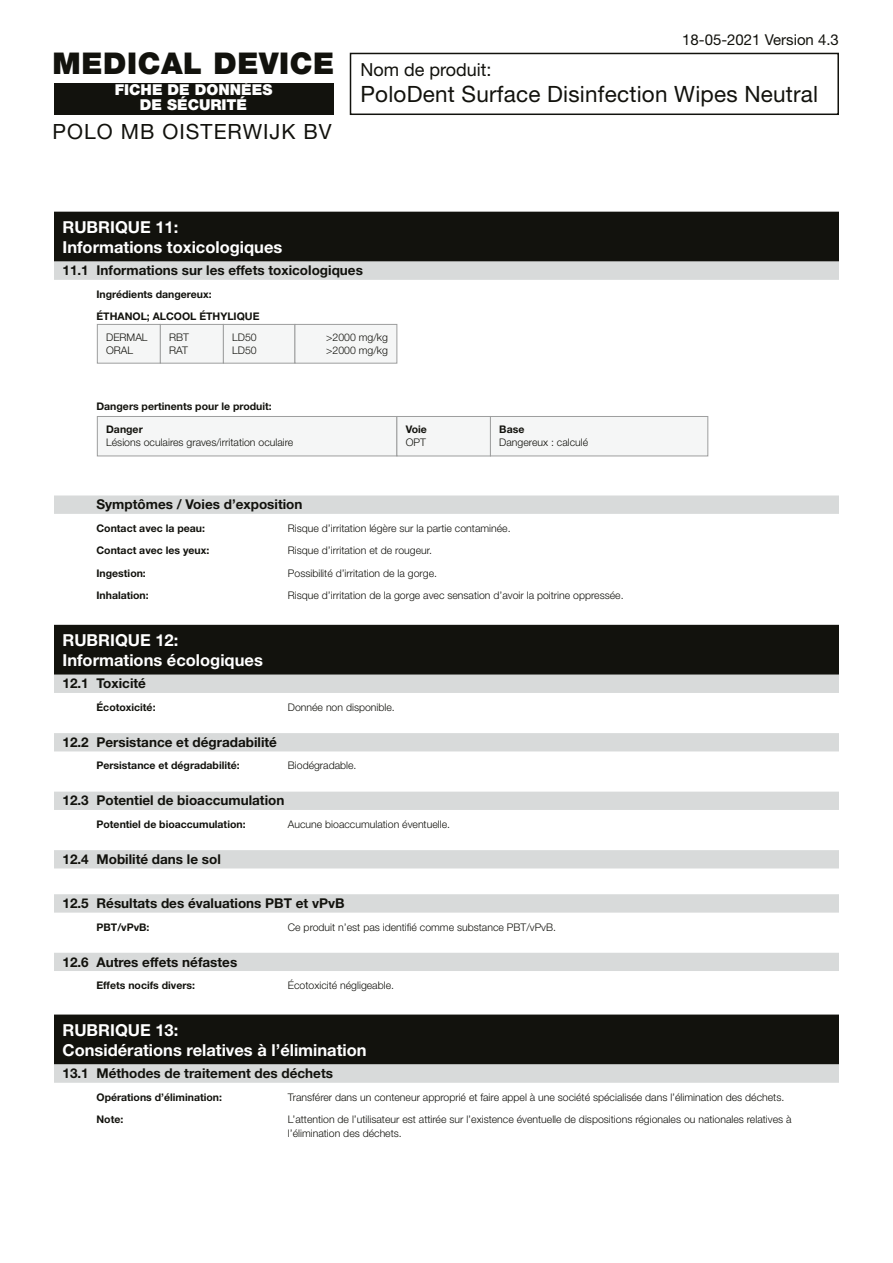
<style>
.page{position:relative;width:893px;height:1263px;background:#fff}
.page>*{position:absolute;margin:0;border:0;box-sizing:border-box;transform-origin:0 0}
.t1{font:900 30px "Helvetica Neue LT Pro";letter-spacing:.02em;color:#12120d}
.t2{font:22.5px "Helvetica Neue LT Pro";letter-spacing:.01em;color:#12120d}
.t3{font:21px "Helvetica Neue LT Pro";letter-spacing:.05em;color:#12120d}
.t4{font:18px "Helvetica Neue LT Pro";color:#12120d}
.t5{font:700 16.5px/19.8px "Helvetica Neue LT Pro";color:#fff}
.t6{font:900 15px/15px "Helvetica Neue LT Pro";color:#fff;text-align:center}
.t7{font:15px "Helvetica Neue LT Pro";color:#12120d}
.t8{font:700 13.5px "Helvetica Neue LT Pro";color:#12120d}
.t9{font:300 10.5px/13.5px "Helvetica Neue LT Pro";color:#12120d}
.t10{font:700 10.5px/22.5px "Helvetica Neue LT Pro";color:#12120d}
</style>
<div class="page">
<div style="left:54px;top:212px;width:785px;height:25px;background:#12120d"></div>
<div style="left:54px;top:231px;width:785px;height:26px;background:#12120d"></div>
<div style="left:54px;top:253px;width:785px;height:9px;background:#12120d"></div>
<div style="left:54px;top:261px;width:785px;height:18px;background:#d8dada"></div>
<div style="left:54px;top:275px;width:785px;height:5px;background:#d8dada"></div>
<div style="left:54px;top:495px;width:785px;height:18px;background:#d8dada"></div>
<div style="left:54px;top:509px;width:785px;height:5px;background:#d8dada"></div>
<div style="left:54px;top:625px;width:785px;height:25px;background:#12120d"></div>
<div style="left:54px;top:645px;width:785px;height:25px;background:#12120d"></div>
<div style="left:54px;top:666px;width:785px;height:9px;background:#12120d"></div>
<div style="left:54px;top:675px;width:785px;height:18px;background:#d8dada"></div>
<div style="left:54px;top:733px;width:785px;height:18px;background:#d8dada"></div>
<div style="left:54px;top:792px;width:785px;height:18px;background:#d8dada"></div>
<div style="left:54px;top:850px;width:785px;height:18px;background:#d8dada"></div>
<div style="left:54px;top:894px;width:785px;height:18px;background:#d8dada"></div>
<div style="left:54px;top:953px;width:785px;height:18px;background:#d8dada"></div>
<div style="left:54px;top:1014px;width:785px;height:26px;background:#12120d"></div>
<div style="left:54px;top:1034px;width:785px;height:26px;background:#12120d"></div>
<div style="left:54px;top:1055px;width:785px;height:9px;background:#12120d"></div>
<div style="left:54px;top:1064px;width:785px;height:18px;background:#d8dada"></div>
<div style="left:97px;top:324px;width:63px;height:39px;background:#f5f6f6"></div>
<div style="left:97px;top:324px;width:64px;height:40px;border:1px solid #9d9e9e"></div>
<div style="left:160px;top:324px;width:63px;height:39px;background:#f5f6f6"></div>
<div style="left:160px;top:324px;width:64px;height:40px;border:1px solid #9d9e9e"></div>
<div style="left:223px;top:324px;width:72px;height:39px;background:#f5f6f6"></div>
<div style="left:223px;top:324px;width:72px;height:40px;border:1px solid #9d9e9e"></div>
<div style="left:295px;top:324px;width:102px;height:39px;background:#f5f6f6"></div>
<div style="left:295px;top:324px;width:102px;height:40px;border:1px solid #9d9e9e"></div>
<div style="left:97px;top:416px;width:300px;height:40px;background:#f5f6f6"></div>
<div style="left:97px;top:416px;width:300px;height:40px;border:1px solid #9d9e9e"></div>
<div style="left:397px;top:416px;width:93px;height:40px;background:#f5f6f6"></div>
<div style="left:396px;top:416px;width:95px;height:40px;border:1px solid #9d9e9e"></div>
<div style="left:490px;top:416px;width:218px;height:40px;background:#f5f6f6"></div>
<div style="left:490px;top:416px;width:218px;height:40px;border:1px solid #9d9e9e"></div>
<div style="left:350px;top:53px;width:489px;height:62px;border:2px solid #12120d"></div>
<div style="left:54px;top:83px;width:279px;height:32px;background:#12120d"></div>
<h1 class="t1" style="left:52px;top:45px;width:283px">MEDICAL DEVICE</h1>
<h3 class="t6" style="left:115px;top:82px;width:159px">FICHE DE DONNÉES<br>DE SÉCURITÉ</h3>
<h3 class="t3" style="left:52px;top:118px;width:281px">POLO MB OISTERWIJK BV</h3>
<h3 class="t7" style="left:682px;top:30px;width:158px">18-05-2021 Version 4.3</h3>
<h3 class="t4" style="left:360px;top:59px;width:133px">Nom de produit:</h3>
<h2 class="t2" style="left:360px;top:80px;width:459px">PoloDent Surface Disinfection Wipes Neutral</h2>
<h3 class="t5" style="left:63px;top:217px;width:221px">RUBRIQUE 11:<br>Informations toxicologiques</h3>
<p class="t8" style="left:63px;top:262px;width:302px">11.1 Informations sur les effets toxicologiques</p>
<p class="t10" style="left:97px;top:282px;width:164px">Ingrédients dangereux:<br>ÉTHANOL; ALCOOL ÉTHYLIQUE</p>
<p class="t9" style="left:106px;top:330px;width:43px">DERMAL<br>ORAL</p>
<p class="t9" style="left:169px;top:330px;width:21px">RBT<br>RAT</p>
<p class="t9" style="left:232px;top:330px;width:26px">LD50<br>LD50</p>
<p class="t9" style="left:326px;top:330px;width:63px">&gt;2000 mg/kg &gt;2000 mg/kg</p>
<p class="t10" style="left:97px;top:395px;width:177px">Dangers pertinents pour le produit:</p>
<p class="t10" style="left:106px;top:418px;width:38px">Danger</p>
<p class="t9" style="left:106px;top:436px;width:189px">Lésions oculaires graves/irritation oculaire</p>
<p class="t10" style="left:406px;top:418px;width:23px">Voie</p>
<p class="t9" style="left:406px;top:436px;width:22px">OPT</p>
<p class="t10" style="left:499px;top:418px;width:27px">Base</p>
<p class="t9" style="left:499px;top:436px;width:90px">Dangereux : calculé</p>
<p class="t8" style="left:97px;top:496px;width:207px">Symptômes / Voies d’exposition</p>
<p class="t10" style="left:97px;top:516px;width:110px">Contact avec la peau:</p>
<p class="t9" style="left:288px;top:521px;width:224px">Risque d’irritation légère sur la partie contaminée.</p>
<p class="t10" style="left:97px;top:539px;width:114px">Contact avec les yeux:</p>
<p class="t9" style="left:288px;top:543px;width:146px">Risque d’irritation et de rougeur.</p>
<p class="t10" style="left:97px;top:561px;width:51px">Ingestion:</p>
<p class="t9" style="left:288px;top:566px;width:151px">Possibilité d’irritation de la gorge.</p>
<p class="t10" style="left:97px;top:584px;width:54px">Inhalation:</p>
<p class="t9" style="left:288px;top:588px;width:337px">Risque d’irritation de la gorge avec sensation d’avoir la poitrine oppressée.</p>
<h3 class="t5" style="left:62px;top:630px;width:202px">RUBRIQUE 12:<br>Informations écologiques</h3>
<p class="t8" style="left:63px;top:675px;width:85px">12.1 Toxicité</p>
<p class="t10" style="left:97px;top:696px;width:61px">Écotoxicité:</p>
<p class="t9" style="left:288px;top:700px;width:108px">Donnée non disponible.</p>
<p class="t8" style="left:63px;top:734px;width:216px">12.2 Persistance et dégradabilité</p>
<p class="t10" style="left:97px;top:754px;width:145px">Persistance et dégradabilité:</p>
<p class="t9" style="left:288px;top:759px;width:70px">Biodégradable.</p>
<p class="t8" style="left:63px;top:792px;width:223px">12.3 Potentiel de bioaccumulation</p>
<p class="t10" style="left:97px;top:813px;width:151px">Potentiel de bioaccumulation:</p>
<p class="t9" style="left:288px;top:817px;width:164px">Aucune bioaccumulation éventuelle.</p>
<p class="t8" style="left:63px;top:851px;width:160px">12.4 Mobilité dans le sol</p>
<p class="t8" style="left:63px;top:895px;width:284px">12.5 Résultats des évaluations PBT et vPvB</p>
<p class="t10" style="left:97px;top:915px;width:54px">PBT/vPvB:</p>
<p class="t9" style="left:288px;top:920px;width:270px">Ce produit n’est pas identifié comme substance PBT/vPvB.</p>
<p class="t8" style="left:63px;top:953px;width:176px">12.6 Autres effets néfastes</p>
<p class="t10" style="left:97px;top:974px;width:100px">Effets nocifs divers:</p>
<p class="t9" style="left:288px;top:978px;width:108px">Écotoxicité négligeable.</p>
<h3 class="t5" style="left:62px;top:1020px;width:306px">RUBRIQUE 13:<br>Considérations relatives à l’élimination</h3>
<p class="t8" style="left:63px;top:1065px;width:272px">13.1 Méthodes de traitement des déchets</p>
<p class="t10" style="left:97px;top:1085px;width:127px">Opérations d’élimination:</p>
<p class="t9" style="left:288px;top:1090px;width:498px">Transférer dans un conteneur approprié et faire appel à une société spécialisée dans l’élimination des déchets.</p>
<p class="t10" style="left:97px;top:1108px;width:28px">Note:</p>
<p class="t9" style="left:288px;top:1112px;width:505px">L’attention de l’utilisateur est attirée sur l’existence éventuelle de dispositions régionales ou nationales relatives à l’élimination des déchets.</p>
</div>
